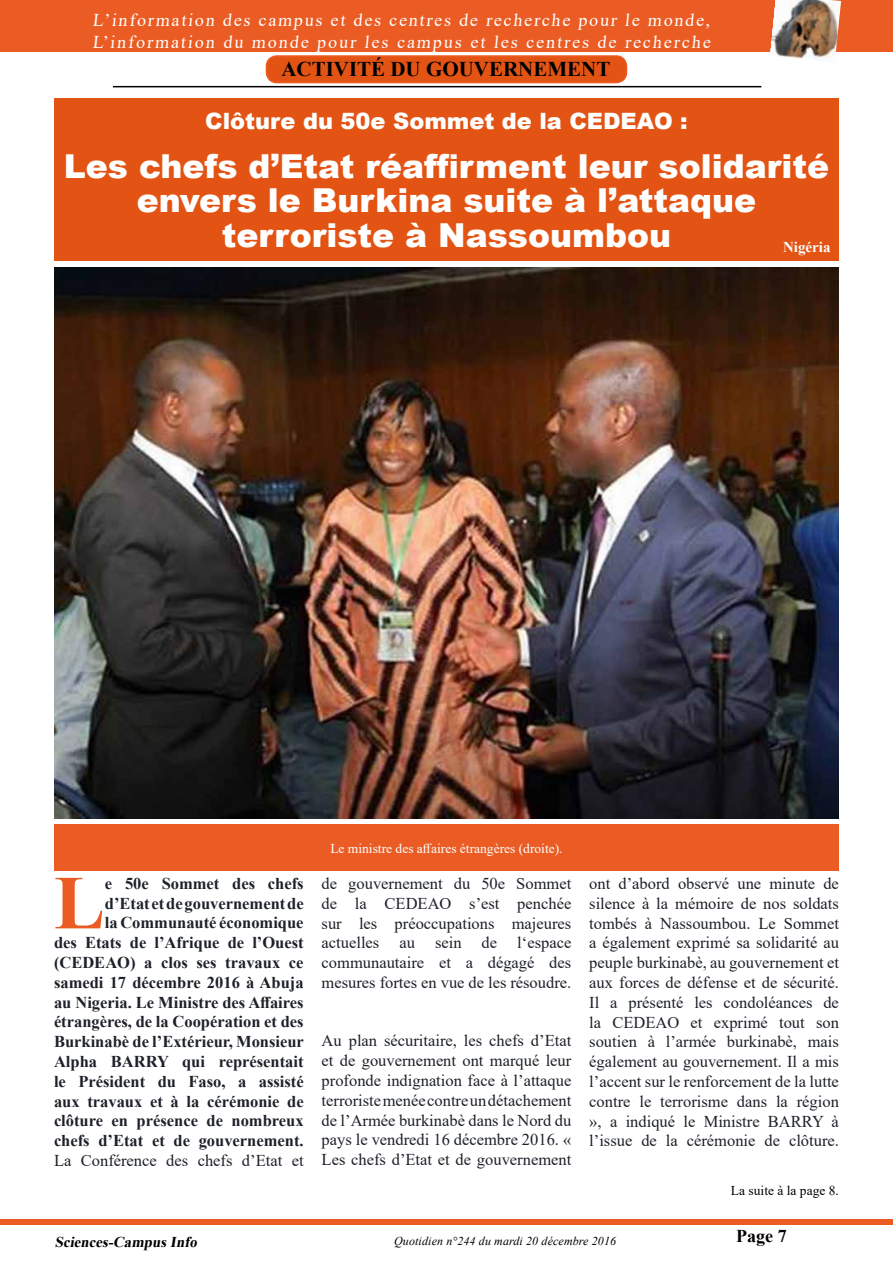
<style>
.page{position:relative;width:893px;height:1263px;background:#fff}
.page>*{position:absolute;margin:0;border:0;box-sizing:border-box;transform-origin:0 0}
.t1{font:700 76.35px "Times New Roman";color:#ea5c24}
.t2{font:900 33px/34.5px "Arial";color:#fff;text-align:center}
.t3{font:900 22.5px "Arial";color:#fff}
.t4{font:700 21px "Times New Roman";color:#000}
.t5{font:18px/21.6px "Times New Roman";letter-spacing:.105em;color:#fff}
.t6{font:700 18px "Times New Roman";color:#000}
.t7{font:16.5px/19.8px "Times New Roman";color:#1d2129;text-align:justify}
.t8{font:700 16.5px/19.8px "Times New Roman";color:#1d2129;text-align:right}
.t9{font:italic 700 15px "Times New Roman";color:#000}
.t10{font:700 15px "Times New Roman";color:#fff}
.t11{font:13.5px "Times New Roman";color:#fff}
.t12{font:13.5px "Times New Roman";color:#000}
.t13{font:italic 12px "Times New Roman";letter-spacing:.01em;color:#000}
</style>
<div class="page">
<div style="left:0;top:1219px;width:893px;height:6px;background:#ea5c24"></div>
<hr style="left:113px;top:86px;width:648px;height:1px;background:#000">
<div style="left:0;top:0;width:893px;height:51px;background:#ea5c24"></div>
<img style="left:770px;top:0;width:71px;height:61px">
<div style="left:54px;top:98px;width:785px;height:163px;background:#e35414"></div>
<div style="left:54px;top:824px;width:785px;height:47px;background:#ea5c24"></div>
<div style="left:266px;top:56px;width:360px;height:27px;background:#e35414;border-radius:10px"></div>
<div style="left:266px;top:55px;width:361px;height:28px;border:2px solid #ea5c24;border-radius:10px"></div>
<img style="left:54px;top:267px;width:785px;height:551px">
<p class="t5" style="left:92px;top:9px;width:622px">L’information des campus et des centres de recherche pour le monde,<br>L’information du monde pour les campus et les centres de recherche</p>
<p class="t4" style="left:281px;top:54px;width:331px">ACTIVITÉ DU GOUVERNEMENT</p>
<h3 class="t3" style="left:205px;top:104px;width:484px">Clôture du 50e Sommet de la CEDEAO :</h3>
<h2 class="t2" style="left:64px;top:148px;width:767px">Les chefs d’Etat réaffirment leur solidarité envers le Burkina suite à l’attaque terroriste à Nassoumbou</h2>
<p class="t10" style="left:783px;top:236px;width:49px">Nigéria</p>
<p class="t8" style="left:54px;top:873px;width:251px">e 50e Sommet des chefs<br>d’Etat et de gouvernement de<br>la Communauté économique<br>des Etats de l’Afrique de l’Ouest (CEDEAO) a clos ses travaux ce samedi 17 décembre 2016 à Abuja au Nigeria. Le Ministre des Affaires étrangères, de la Coopération et des<br>Burkinabè de l’Extérieur, Monsieur<br>Alpha BARRY qui représentait le Président du Faso, a assisté aux travaux et à la cérémonie de clôture en présence de nombreux chefs d’Etat et de gouvernement.</p>
<p class="t7" style="left:54px;top:1150px;width:251px">La Conférence des chefs d’Etat et</p>
<h1 class="t1" style="left:54px;top:848px;width:52px">L</h1>
<p class="t11" style="left:330px;top:838px;width:234px">Le ministre des affaires étrangères (droite).</p>
<p class="t7" style="left:322px;top:873px;width:251px">de gouvernement du 50e Sommet de la CEDEAO s’est penchée sur les préoccupations majeures actuelles au sein de l‘espace communautaire et a dégagé des mesures fortes en vue de les résoudre.</p>
<p class="t7" style="left:322px;top:1030px;width:251px">Au plan sécuritaire, les chefs d’Etat et de gouvernement ont marqué leur profonde indignation face à l’attaque terroriste menée contre un détachement de l’Armée burkinabè dans le Nord du pays le vendredi 16 décembre 2016. « Les chefs d’Etat et de gouvernement</p>
<p class="t7" style="left:589px;top:873px;width:251px">ont d’abord observé une minute de silence à la mémoire de nos soldats tombés à Nassoumbou. Le Sommet a également exprimé sa solidarité au peuple burkinabè, au gouvernement et aux forces de défense et de sécurité.<br>Il a présenté les condoléances de la CEDEAO et exprimé tout son soutien à l’armée burkinabè, mais également au gouvernement. Il a mis l’accent sur le renforcement de la lutte contre le terrorisme dans la région », a indiqué le Ministre BARRY à l’issue de la cérémonie de clôture.</p>
<p class="t12" style="left:731px;top:1181px;width:109px">La suite à la page 8.</p>
<p class="t9" style="left:55px;top:1231px;width:147px">Sciences-CampusInfo</p>
<p class="t13" style="left:394px;top:1232px;width:224px">Quotidien n°244 du mardi 20 décembre 2016</p>
<p class="t6" style="left:736px;top:1223px;width:52px">Page 7</p>
</div>
